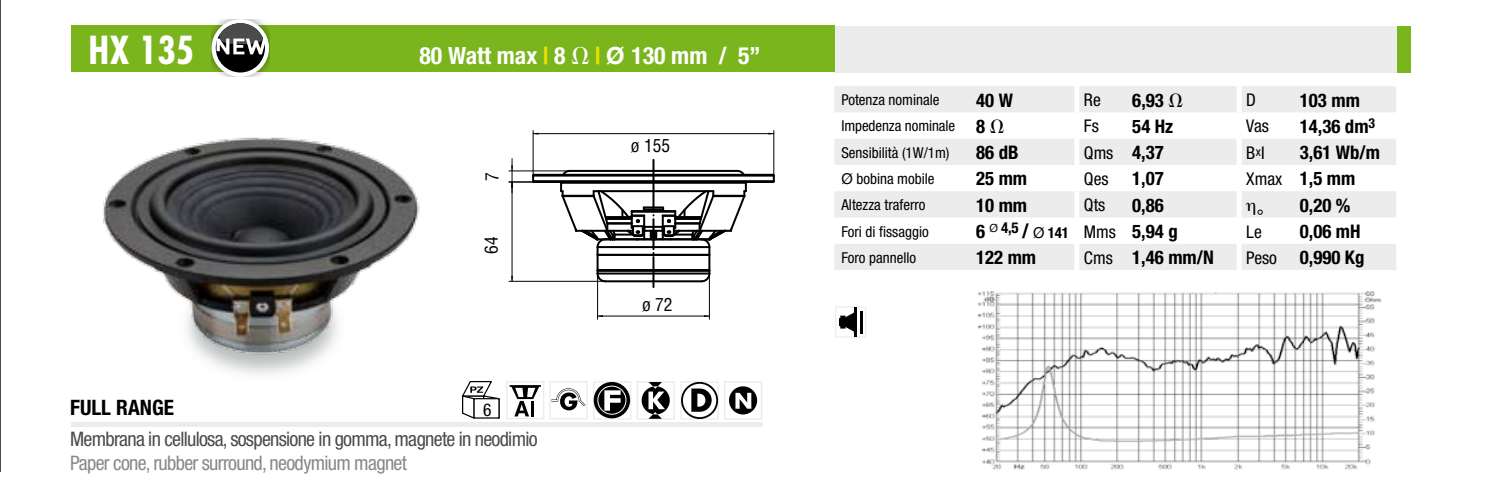
<style>
.page{position:relative;width:1489px;height:497px;background:#fff}
.page>*{position:absolute;margin:0;border:0;box-sizing:border-box;transform-origin:0 0}
.t1{font:700 condensed 37.5px "Futura";color:#fff}
.t2{font:700 condensed 23.75px "Helvetica Neue";color:#fff}
.t3{font:700 condensed 21.25px "Helvetica Neue";color:#000}
.t4{font:condensed 20px "Helvetica Neue";letter-spacing:-.035em;color:#4b4b4d}
.t5{font:condensed 20px "Helvetica Neue";letter-spacing:-.035em;color:#878889}
.t6{font:700 condensed 18.75px "Helvetica Neue";color:#000}
.t7{font:condensed 17.5px "Helvetica Neue";color:#000}
.t8{font:condensed 17.5px "Helvetica";color:#000}
.t9{font:condensed 15px "Helvetica Neue";color:#000}
.s1{color:#ebe100}
.s2{font-family:"Universal Greekwith Math Pi";font-weight:400;font-stretch:normal}
.s3{font-stretch:normal}
.s4{font-weight:700;font-size:18.75px}
.s5{font-family:"Universal Greekwith Math Pi";font-stretch:normal;font-size:18.75px}
.s6{font-weight:400;font-size:17.5px}
.s7{font-size:20px}
.s8{font-weight:400;font-stretch:normal;font-size:15px}
.s9{font-size:15px}
</style>
<div class="page">
<hr style="left:0;top:0;width:1px;height:471px;background:#4b4b4d">
<div style="left:71px;top:421px;width:691px;height:5px;background:#ececed"></div>
<div style="left:834px;top:26px;width:562px;height:46px;background:#ececed"></div>
<div style="left:71px;top:25px;width:763px;height:46px;background:#7ab51d"></div>
<svg style="left:834px;top:86px;width:561px;height:184px;fill:#ececed"></svg>
<div style="left:1074px;top:86px;width:5px;height:26px;background:#fff"></div>
<div style="left:1236px;top:86px;width:5px;height:26px;background:#fff"></div>
<div style="left:1074px;top:112px;width:5px;height:26px;background:#fff"></div>
<div style="left:1236px;top:112px;width:5px;height:26px;background:#fff"></div>
<div style="left:1074px;top:138px;width:5px;height:27px;background:#fff"></div>
<div style="left:1236px;top:138px;width:5px;height:27px;background:#fff"></div>
<div style="left:1074px;top:165px;width:5px;height:26px;background:#fff"></div>
<div style="left:1236px;top:165px;width:5px;height:26px;background:#fff"></div>
<div style="left:1074px;top:191px;width:5px;height:26px;background:#fff"></div>
<div style="left:1236px;top:191px;width:5px;height:26px;background:#fff"></div>
<div style="left:1074px;top:217px;width:5px;height:26px;background:#fff"></div>
<div style="left:1236px;top:217px;width:5px;height:26px;background:#fff"></div>
<div style="left:1074px;top:243px;width:5px;height:27px;background:#fff"></div>
<div style="left:1236px;top:243px;width:5px;height:27px;background:#fff"></div>
<div style="left:1396px;top:26px;width:14px;height:46px;background:#7ab51d"></div>
<img style="left:103px;top:137px;width:317px;height:238px">
<img style="left:977px;top:291px;width:405px;height:178px">
<div style="left:724px;top:381px;width:38px;height:38px;border:1px solid #ececed"></div>
<div style="left:729px;top:386px;width:28px;height:28px;background:#000;border-radius:50%"></div>
<svg style="left:735px;top:392px;width:16px;height:16px"></svg>
<svg style="left:682px;top:381px;width:37px;height:38px"></svg>
<div style="left:680px;top:381px;width:38px;height:38px;border:1px solid #ececed"></div>
<div style="left:681px;top:381px;width:37px;height:37px;border:2px solid #000;border-radius:50%"></div>
<div style="left:684px;top:385px;width:30px;height:30px;border:1px solid #fff;border-radius:50%"></div>
<svg style="left:691px;top:388px;width:20px;height:23px"></svg>
<div style="left:835px;top:306px;width:31px;height:31px;border:1px solid #ececed"></div>
<svg style="left:839px;top:313px;width:14px;height:18px"></svg>
<div style="left:840px;top:315px;width:5px;height:13px;background:#000"></div>
<hr style="left:860px;top:310px;width:2px;height:23px;background:#000">
<hr style="left:853px;top:307px;width:3px;height:29px;background:#000">
<hr style="left:533px;top:133px;width:240px;height:1px;background:#000">
<hr style="left:532px;top:130px;width:1px;height:45px;background:#000">
<hr style="left:773px;top:130px;width:1px;height:45px;background:#000">
<hr style="left:597px;top:315px;width:112px;height:1px;background:#000">
<hr style="left:597px;top:270px;width:1px;height:49px;background:#000">
<hr style="left:709px;top:270px;width:1px;height:49px;background:#000">
<hr style="left:511px;top:158px;width:1px;height:34px;background:#000">
<hr style="left:509px;top:170px;width:60px;height:1px;background:#000">
<hr style="left:511px;top:182px;width:1px;height:99px;background:#000">
<hr style="left:509px;top:280px;width:96px;height:1px;background:#000">
<svg style="left:511px;top:275px;width:2px;height:6px"></svg>
<hr style="left:534px;top:181px;width:26px;height:2px;background:#000">
<hr style="left:534px;top:173px;width:239px;height:2px;background:#000">
<hr style="left:533px;top:174px;width:240px;height:2px;background:#000">
<hr style="left:746px;top:181px;width:27px;height:2px;background:#000">
<hr style="left:533px;top:180px;width:240px;height:2px;background:#000">
<svg style="left:770px;top:171px;width:4px;height:12px"></svg>
<svg style="left:509px;top:165px;width:27px;height:22px"></svg>
<svg style="left:558px;top:160px;width:191px;height:127px"></svg>
<div style="left:636px;top:381px;width:38px;height:38px;border:1px solid #ececed"></div>
<div style="left:641px;top:386px;width:28px;height:28px;background:#000;border-radius:50%"></div>
<svg style="left:648px;top:381px;width:17px;height:37px"></svg>
<div style="left:593px;top:381px;width:38px;height:38px;border:1px solid #ececed"></div>
<svg style="left:593px;top:381px;width:37px;height:37px"></svg>
<div style="left:597px;top:385px;width:29px;height:29px;border:1px solid #fff;border-radius:50%"></div>
<svg style="left:604px;top:390px;width:16px;height:20px"></svg>
<div style="left:549px;top:380px;width:38px;height:39px;border:1px solid #ececed"></div>
<svg style="left:549px;top:387px;width:38px;height:23px"></svg>
<div style="left:506px;top:380px;width:38px;height:39px;border:1px solid #ececed"></div>
<svg style="left:509px;top:385px;width:32px;height:31px"></svg>
<svg style="left:472px;top:398px;width:28px;height:21px"></svg>
<svg style="left:462px;top:381px;width:37px;height:37px"></svg>
<svg style="left:211px;top:19px;width:58px;height:58px"></svg>
<div style="left:211px;top:19px;width:58px;height:58px;border:3px solid #fff;border-radius:50%"></div>
<div style="left:212px;top:20px;width:56px;height:56px;background:#fff;border-radius:50%"></div>
<svg style="left:213px;top:23px;width:54px;height:49px"></svg>
<svg style="left:1246px;top:203px;width:9px;height:12px"></svg>
<h1 class="t1" style="left:89px;top:26px;width:107px">HX 135</h1>
<p class="t3" style="left:70px;top:394px;width:105px">FULL RANGE</p>
<p class="t2" style="left:419px;top:41px;width:342px">80 Watt max <span class="s1">|</span> 8 <span class="s2">V</span> <span class="s1">|</span> <span class="s3">Ø</span> 130 mm / 5”</p>
<p class="t8" style="left:481px;top:180px;width:10px;rotate:-90deg">7</p>
<p class="t8" style="left:480px;top:254px;width:19px;rotate:-90deg">64</p>
<p class="t7" style="left:483px;top:399px;width:10px">6</p>
<p class="t8" style="left:631px;top:135px;width:41px">ø 155</p>
<p class="t8" style="left:642px;top:293px;width:32px">ø 72</p>
<p class="t4" style="left:70px;top:426px;width:469px">Membrana in cellulosa, sospensione in gomma, magnete in neodimio</p>
<p class="t5" style="left:70px;top:450px;width:338px">Paper cone, rubber surround, neodymium magnet</p>
<p class="t9" style="left:841px;top:91px;width:100px">Potenza nominale</p>
<p class="t6" style="left:976px;top:88px;width:38px">40 W</p>
<p class="t7" style="left:1083px;top:90px;width:18px">Re</p>
<p class="t6" style="left:1132px;top:88px;width:52px">6,93 <span class="s2">V</span></p>
<p class="t7" style="left:1246px;top:90px;width:11px">D</p>
<p class="t6" style="left:1299px;top:88px;width:61px">103 mm</p>
<p class="t9" style="left:841px;top:117px;width:164px">Impedenza nominale <span class="s4">8</span> <span class="s5">V</span></p>
<p class="t7" style="left:1083px;top:116px;width:16px">Fs</p>
<p class="t6" style="left:1132px;top:115px;width:42px">54 Hz</p>
<p class="t7" style="left:1246px;top:116px;width:24px">Vas</p>
<p class="t6" style="left:1299px;top:115px;width:77px">14,36 dm<sup>3</sup></p>
<p class="t9" style="left:841px;top:143px;width:109px">Sensibilità (1W/1m)</p>
<p class="t6" style="left:976px;top:141px;width:44px">86 dB</p>
<p class="t6" style="left:1083px;top:141px;width:81px"><span class="s6">Qms</span> 4,37</p>
<p class="t7" style="left:1246px;top:142px;width:20px">B<sup>x</sup>I</p>
<p class="t6" style="left:1299px;top:141px;width:82px">3,61 Wb/m</p>
<p class="t9" style="left:841px;top:170px;width:95px"><span class="s3">Ø</span> bobina mobile</p>
<p class="t6" style="left:976px;top:167px;width:52px">25 mm</p>
<p class="t7" style="left:1083px;top:168px;width:26px">Qes</p>
<p class="t6" style="left:1132px;top:167px;width:33px">1,07</p>
<p class="t6" style="left:1246px;top:167px;width:111px"><span class="s6">Xmax</span> 1,5 mm</p>
<p class="t9" style="left:841px;top:196px;width:86px">Altezza traferro</p>
<p class="t6" style="left:976px;top:193px;width:52px">10 mm</p>
<p class="t7" style="left:1083px;top:195px;width:23px">Qts</p>
<p class="t6" style="left:1132px;top:193px;width:33px">0,86</p>
<p class="t7" style="left:1256px;top:205px;width:8px">°</p>
<p class="t6" style="left:1299px;top:193px;width:52px">0,20 %</p>
<p class="t9" style="left:841px;top:222px;width:89px">Fori di fissaggio</p>
<p class="t6" style="left:976px;top:219px;width:203px">6 <sup>Ø</sup> <sup>4,5</sup> <span class="s7">/</span> <span class="s8">Ø</span> <span class="s9">141</span> <span class="s6">Mms</span> 5,94 g</p>
<p class="t7" style="left:1246px;top:221px;width:17px">Le</p>
<p class="t6" style="left:1299px;top:219px;width:62px">0,06 mH</p>
<p class="t9" style="left:841px;top:248px;width:76px">Foro pannello</p>
<p class="t6" style="left:976px;top:246px;width:61px">122 mm</p>
<p class="t6" style="left:1083px;top:246px;width:131px"><span class="s6">Cms</span> 1,46 mm/N</p>
<p class="t6" style="left:1246px;top:246px;width:120px"><span class="s6">Peso</span> 0,990 Kg</p>
</div>
